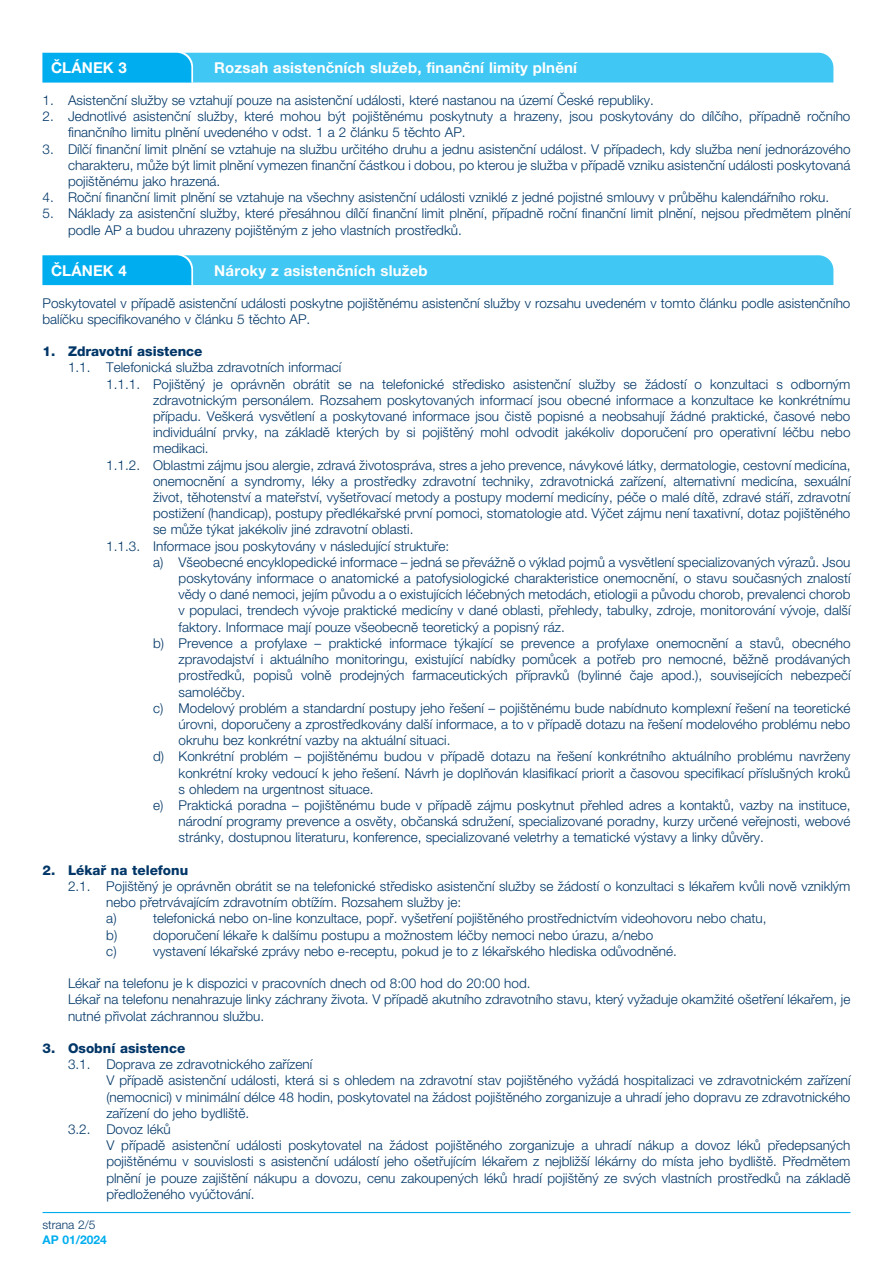
<style>
.page{position:relative;width:893px;height:1263px;background:#fff}
.page>*{position:absolute;margin:0;border:0;box-sizing:border-box;transform-origin:0 0}
.t1{font:700 15px "Helvetica Neue LT Pro";letter-spacing:.01em;color:#fff}
.t2{font:300 13.5px/16.2px "Helvetica Neue LT Pro";color:#003667}
.t3{font:800 13.5px "Helvetica Neue LT Pro";color:#003667}
.t4{font:300 12px "Helvetica Neue LT Pro";color:#003667}
.t5{font:700 12px "Helvetica Neue LT Pro";color:#00aeef}
</style>
<div class="page">
<hr style="left:43px;top:1212px;width:807px;height:1px;background:#00aeef">
<svg style="left:43px;top:52px;width:790px;height:30px;background:#39c3f3"></svg>
<svg style="left:43px;top:255px;width:790px;height:30px;background:#36c2f3"></svg>
<p class="t1" style="left:51px;top:58px;width:77px">ČLÁNEK 3</p>
<p class="t1" style="left:214px;top:58px;width:364px">Rozsah asistenčních služeb, finanční limity plnění</p>
<p class="t2" style="left:43px;top:92px;width:610px">1. Asistenční služby se vztahují pouze na asistenční události, které nastanou na území České republiky.</p>
<p class="t2" style="left:68px;top:108px;width:784px;text-indent:-26px">2. Jednotlivé asistenční služby, které mohou být pojištěnému poskytnuty a hrazeny, jsou poskytovány do dílčího, případně ročního finančního limitu plnění uvedeného v odst. 1 a 2 článku 5 těchto AP.</p>
<p class="t2" style="left:68px;top:140px;width:784px;text-align:justify;text-indent:-26px">3. Dílčí finanční limit plnění se vztahuje na službu určitého druhu a jednu asistenční událost. V případech, kdy služba není jednorázového charakteru, může být limit plnění vymezen finanční částkou i dobou, po kterou je služba v případě vzniku asistenční události poskytovaná pojištěnému jako hrazená.</p>
<p class="t2" style="left:43px;top:189px;width:786px">4. Roční finanční limit plnění se vztahuje na všechny asistenční události vzniklé z jedné pojistné smlouvy v průběhu kalendářního roku.</p>
<p class="t2" style="left:68px;top:205px;width:784px;text-indent:-26px">5. Náklady za asistenční služby, které přesáhnou dílčí finanční limit plnění, případně roční finanční limit plnění, nejsou předmětem plnění podle AP a budou uhrazeny pojištěným z jeho vlastních prostředků.</p>
<p class="t1" style="left:51px;top:261px;width:77px">ČLÁNEK 4</p>
<p class="t1" style="left:214px;top:261px;width:215px">Nároky z asistenčních služeb</p>
<p class="t2" style="left:43px;top:294px;width:809px">Poskytovatel v případě asistenční události poskytne pojištěnému asistenční služby v rozsahu uvedeném v tomto článku podle asistenčního balíčku specifikovaného v článku 5 těchto AP.</p>
<p class="t3" style="left:43px;top:343px;width:161px">1. Zdravotní asistence</p>
<p class="t2" style="left:68px;top:359px;width:21px">1.1.</p>
<p class="t2" style="left:106px;top:359px;width:236px">Telefonická služba zdravotních informací</p>
<p class="t2" style="left:153px;top:375px;width:699px;text-align:justify;text-indent:-47px">1. 1. 1. Pojištěný je oprávněn obrátit se na telefonické středisko asistenční služby se žádostí o konzultaci s odborným zdravotnickým personálem. Rozsahem poskytovaných informací jsou obecné informace a konzultace ke konkrétnímu případu. Veškerá vysvětlení a poskytované informace jsou čistě popisné a neobsahují žádné praktické, časové nebo individuální prvky, na základě kterých by si pojištěný mohl odvodit jakékoliv doporučení pro operativní léčbu nebo medikaci.</p>
<p class="t2" style="left:153px;top:456px;width:699px;text-align:justify;text-indent:-47px">1. 1. 2. Oblastmi zájmu jsou alergie, zdravá životospráva, stres a jeho prevence, návykové látky, dermatologie, cestovní medicína, onemocnění a syndromy, léky a prostředky zdravotní techniky, zdravotnická zařízení, alternativní medicína, sexuální život, těhotenství a mateřství, vyšetřovací metody a postupy moderní medicíny, péče o malé dítě, zdravé stáří, zdravotní postižení (handicap), postupy předlékařské první pomoci, stomatologie atd. Výčet zájmu není taxativní, dotaz pojištěného se může týkat jakékoliv jiné zdravotní oblasti.</p>
<p class="t2" style="left:106px;top:537px;width:344px">1. 1. 3. Informace jsou poskytovány v následující struktuře:</p>
<p class="t2" style="left:153px;top:554px;width:699px">a) Všeobecné encyklopedické informace – jedná se převážně o výklad pojmů a vysvětlení specializovaných výrazů. Jsou</p>
<p class="t2" style="left:179px;top:570px;width:673px">poskytovány informace o anatomické a patofysiologické charakteristice onemocnění, o stavu současných znalostí</p>
<p class="t2" style="left:179px;top:586px;width:673px">vědy o dané nemoci, jejím původu a o existujících léčebných metodách, etiologii a původu chorob, prevalenci chorob</p>
<p class="t2" style="left:179px;top:602px;width:673px">v populaci, trendech vývoje praktické medicíny v dané oblasti, přehledy, tabulky, zdroje, monitorování vývoje, další</p>
<p class="t2" style="left:179px;top:618px;width:385px">faktory. Informace mají pouze všeobecně teoretický a popisný ráz.</p>
<p class="t2" style="left:153px;top:635px;width:699px">b) Prevence a profylaxe – praktické informace týkající se prevence a profylaxe onemocnění a stavů, obecného</p>
<p class="t2" style="left:179px;top:651px;width:673px">zpravodajství i aktuálního monitoringu, existující nabídky pomůcek a potřeb pro nemocné, běžně prodávaných</p>
<p class="t2" style="left:179px;top:667px;width:673px">prostředků, popisů volně prodejných farmaceutických přípravků (bylinné čaje apod.), souvisejících nebezpečí</p>
<p class="t2" style="left:179px;top:683px;width:65px">samoléčby.</p>
<p class="t2" style="left:153px;top:699px;width:699px">c) Modelový problém a standardní postupy jeho řešení – pojištěnému bude nabídnuto komplexní řešení na teoretické</p>
<p class="t2" style="left:179px;top:716px;width:673px">úrovni, doporučeny a zprostředkovány další informace, a to v případě dotazu na řešení modelového problému nebo</p>
<p class="t2" style="left:179px;top:732px;width:271px">okruhu bez konkrétní vazby na aktuální situaci.</p>
<p class="t2" style="left:153px;top:748px;width:699px">d) Konkrétní problém – pojištěnému budou v případě dotazu na řešení konkrétního aktuálního problému navrženy</p>
<p class="t2" style="left:179px;top:764px;width:673px">konkrétní kroky vedoucí k jeho řešení. Návrh je doplňován klasifikací priorit a časovou specifikací příslušných kroků</p>
<p class="t2" style="left:179px;top:780px;width:194px">s ohledem na urgentnost situace.</p>
<p class="t2" style="left:153px;top:797px;width:699px">e) Praktická poradna – pojištěnému bude v případě zájmu poskytnut přehled adres a kontaktů, vazby na instituce,</p>
<p class="t2" style="left:179px;top:813px;width:673px">národní programy prevence a osvěty, občanská sdružení, specializované poradny, kurzy určené veřejnosti, webové</p>
<p class="t2" style="left:179px;top:829px;width:584px">stránky, dostupnou literaturu, konference, specializované veletrhy a tematické výstavy a linky důvěry.</p>
<p class="t3" style="left:43px;top:862px;width:147px">2. Lékař na telefonu</p>
<p class="t2" style="left:68px;top:878px;width:21px">2.1.</p>
<p class="t2" style="left:106px;top:878px;width:746px">Pojištěný je oprávněn obrátit se na telefonické středisko asistenční služby se žádostí o konzultaci s lékařem kvůli nově vzniklým nebo přetrvávajícím zdravotním obtížím. Rozsahem služby je:<br>a)</p>
<p class="t2" style="left:153px;top:910px;width:615px">telefonická nebo on-line konzultace, popř. vyšetření pojištěného prostřednictvím videohovoru nebo chatu,</p>
<p class="t2" style="left:106px;top:926px;width:13px">b)</p>
<p class="t2" style="left:153px;top:926px;width:502px">doporučení lékaře k dalšímu postupu a možnostem léčby nemoci nebo úrazu, a/nebo</p>
<p class="t2" style="left:106px;top:942px;width:12px">c)</p>
<p class="t2" style="left:153px;top:942px;width:523px">vystavení lékařské zprávy nebo e-receptu, pokud je to z lékařského hlediska odůvodněné.</p>
<p class="t2" style="left:68px;top:975px;width:784px">Lékař na telefonu je k dispozici v pracovních dnech od 8:00 hod do 20:00 hod.<br>Lékař na telefonu nenahrazuje linky záchrany života. V případě akutního zdravotního stavu, který vyžaduje okamžité ošetření lékařem, je nutné přivolat záchrannou službu.</p>
<p class="t3" style="left:43px;top:1040px;width:144px">3. Osobní asistence</p>
<p class="t2" style="left:68px;top:1056px;width:21px">3.1.</p>
<p class="t2" style="left:106px;top:1056px;width:746px">Doprava ze zdravotnického zařízení<br>V případě asistenční události, která si s ohledem na zdravotní stav pojištěného vyžádá hospitalizaci ve zdravotnickém zařízení (nemocnici) v minimální délce 48 hodin, poskytovatel na žádost pojištěného zorganizuje a uhradí jeho dopravu ze zdravotnického zařízení do jeho bydliště.</p>
<p class="t2" style="left:68px;top:1121px;width:21px">3.2.</p>
<p class="t2" style="left:106px;top:1121px;width:746px">Dovoz léků<br>V případě asistenční události poskytovatel na žádost pojištěného zorganizuje a uhradí nákup a dovoz léků předepsaných pojištěnému v souvislosti s asistenční událostí jeho ošetřujícím lékařem z nejbližší lékárny do místa jeho bydliště. Předmětem plnění je pouze zajištění nákupu a dovozu, cenu zakoupených léků hradí pojištěný ze svých vlastních prostředků na základě předloženého vyúčtování.</p>
<p class="t4" style="left:43px;top:1218px;width:55px">strana 2/5</p>
<p class="t5" style="left:43px;top:1232px;width:66px">AP 01/2024</p>
</div>
